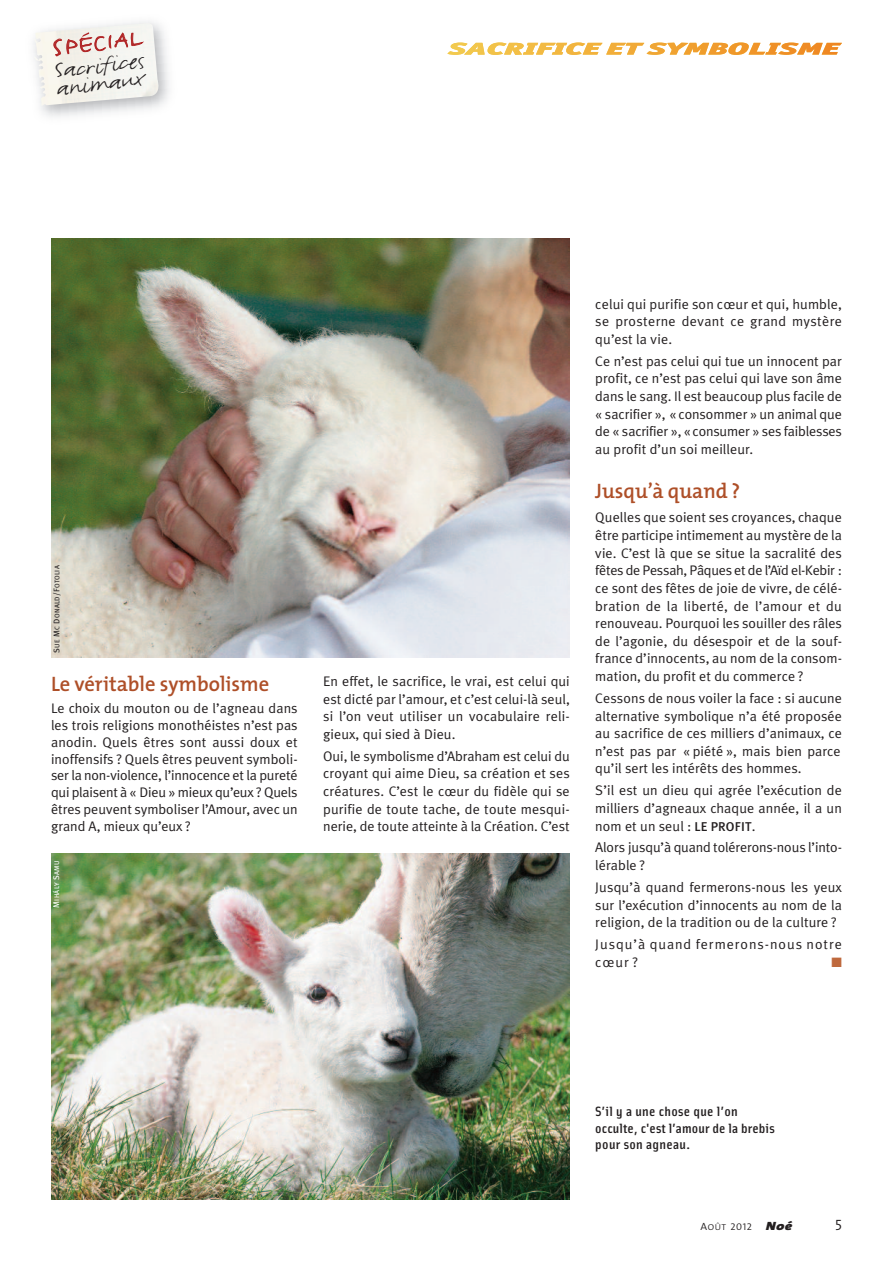
<style>
.page{position:relative;width:893px;height:1263px;background:#fff}
.page>*{position:absolute;margin:0;border:0;box-sizing:border-box;transform-origin:0 0}
.t1{font:27.6px "FF Justlefthand";color:#b12728;scale:1.14 1}
.t2{font:23.85px/17.7px "FF Justlefthand";color:#231f20;scale:1.3 1}
.t3{font:600 21px "The Mix";color:#ae4f28}
.t4{font:15px "The Mix Semi Light Caps";color:#231f20}
.t5{font:13.8px/17.5px "Meta Plus Normal";letter-spacing:.005em;color:#231f20;text-align:justify}
.t6{font:13.8px/17.7px "Meta Plus Normal";letter-spacing:.065em;color:#231f20}
.t7{font:13.5px/16.5px "Solex Medium Lining";letter-spacing:.02em;color:#231f20;scale:1.14 1}
.t8{font:13.5px "Zapf Dingbats";color:#bf693d}
.t9{font:9.75px "The Mix Semi Light Caps";color:#231f20;scale:1.05 1}
.t10{font:6.75px "Meta Plus";letter-spacing:.04em;color:#231f20}
.t11{font:6.75px "Meta Plus";letter-spacing:.055em;color:#fff}
.s1{font-size:32.55px}
.s2{font-size:29.55px}
.s3{font-size:25.05px}
.s4{font-size:28.5px}
.s5{font-size:8.25px}
.s6{font-family:"Meta Plus";font-weight:500;font-size:12.75px}
.s7{font-size:10.5px}
.s8{font-size:8.55px}
.s9{font-family:"The Mix";font-weight:900;font-style:italic;font-size:12px}
</style>
<div class="page">
<img style="left:51px;top:854px;width:518px;height:345px">
<svg style="left:447px;top:43px;width:197px;height:12px"></svg>
<img style="left:51px;top:238px;width:518px;height:419px">
<img style="left:34px;top:23px;width:126px;height:83px">
<svg style="left:82px;top:32px;width:8px;height:5px"></svg>
<h1 class="t1" style="left:50px;top:30px;width:80px;rotate:-7deg"><span class="s1">S</span>PEC<span class="s2">I</span><span class="s3">A</span><span class="s2">L</span></h1>
<h2 class="t2" style="left:53px;top:60px;width:73px;rotate:-7deg"><span class="s4">S</span>acrificeS animaux</h2>
<p class="t10" style="left:53px;top:653px;width:89px;rotate:-90deg"><span class="s5">S</span>UE <span class="s5">M</span>C <span class="s5">D</span>ONALD<span class="s5">/F</span>OTOLIA</p>
<h3 class="t3" style="left:51px;top:677px;width:220px">Le véritable symbolisme</h3>
<p class="t5" style="left:51px;top:700px;width:248px;line-height:17px">Le choix du mouton ou de l’agneau dans les trois religions monothéistes n’est pas anodin. Quels êtres sont aussi doux et inoffensifs ? Quels êtres peuvent symboli&shy;ser la non-violence, l’innocence et la pureté qui plaisent à « Dieu » mieux qu’eux ? Quels êtres peuvent symboliser l’Amour, avec un grand A, mieux qu’eux ?</p>
<p class="t11" style="left:53px;top:908px;width:49px;rotate:-90deg"><span class="s5">M</span>IHÁLY <span class="s5">S</span>AMU</p>
<p class="t5" style="left:323px;top:672px;width:248px">En effet, le sacrifice, le vrai, est celui qui est dicté par l’amour, et c’est celui-là seul, si l’on veut utiliser un vocabulaire reli&shy;gieux, qui sied à Dieu.</p>
<p class="t5" style="left:323px;top:747px;width:248px">Oui, le symbolisme d’Abraham est celui du croyant qui aime Dieu, sa création et ses créatures. C’est le cœur du fidèle qui se purifie de toute tache, de toute mesqui&shy;nerie, de toute atteinte à la Création. C’est</p>
<p class="t5" style="left:595px;top:295px;width:248px">celui qui purifie son cœur et qui, humble, se prosterne devant ce grand mystère qu’est la vie.</p>
<p class="t5" style="left:595px;top:352px;width:248px">Ce n’est pas celui qui tue un innocent par profit, ce n’est pas celui qui lave son âme dans le sang. Il est beaucoup plus facile de « sacrifier », « consommer » un animal que de « sacrifier », «consumer » ses faiblesses au profit d’un soi meilleur.</p>
<h3 class="t3" style="left:595px;top:484px;width:146px">Jusqu’à quand ?</h3>
<p class="t5" style="left:595px;top:509px;width:248px">Quelles que soient ses croyances, chaque être participe intimement au mystère de la vie. C’est là que se situe la sacralité des fêtes de Pessah, Pâques et de l’Aïd el-Kebir : ce sont des fêtes de joie de vivre, de célé&shy;bration de la liberté, de l’amour et du renouveau. Pourquoi les souiller des râles de l’agonie, du désespoir et de la souf&shy;france d’innocents, au nom de la consom&shy;mation, du profit et du commerce ?</p>
<p class="t5" style="left:595px;top:689px;width:248px">Cessons de nous voiler la face : si aucune alternative symbolique n’a été proposée au sacrifice de ces milliers d’animaux, ce n’est pas par « piété », mais bien parce qu’il sert les intérêts des hommes.</p>
<p class="t5" style="left:595px;top:782px;width:248px">S’il est un dieu qui agrée l’exécution de milliers d’agneaux chaque année, il a un nom et un seul : <span class="s6">LE PROFIT</span>.</p>
<p class="t5" style="left:595px;top:839px;width:248px">Alors jusqu’à quand tolérerons-nous l’into&shy;lérable ?</p>
<p class="t5" style="left:595px;top:878px;width:248px">Jusqu’à quand fermerons-nous les yeux sur l’exécution d’innocents au nom de la religion, de la tradition ou de la culture ?</p>
<p class="t6" style="left:595px;top:935px;width:248px">Jusqu’à quand fermerons-nous notre cœur ?</p>
<p class="t8" style="left:831px;top:954px;width:12px">■</p>
<p class="t7" style="left:595px;top:1103px;width:159px">S’il y a une chose que l’on occulte, c'est l’amour de la brebis pour son agneau.</p>
<p class="t9" style="left:701px;top:1223px;width:89px"><span class="s7">A</span><span class="s8">OÛT</span> 2012 <span class="s9">Noé</span></p>
<p class="t4" style="left:835px;top:1220px;width:8px">5</p>
</div>
